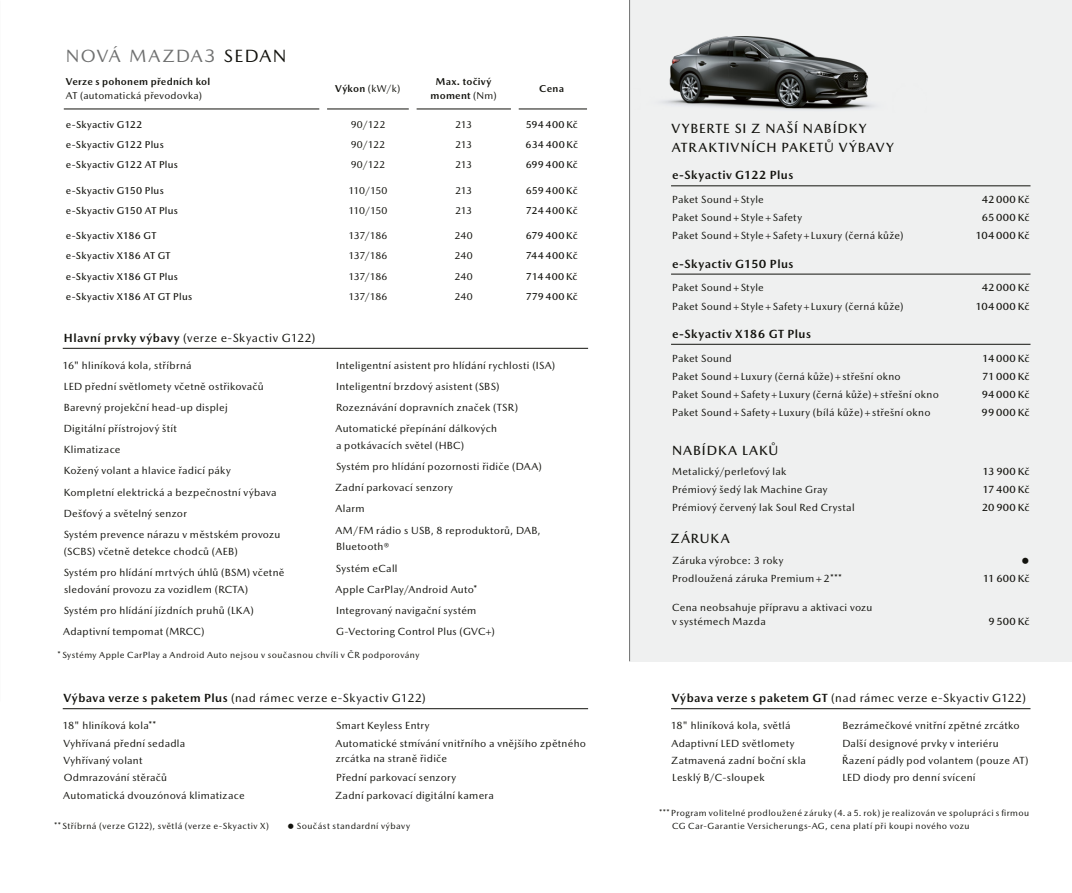
<style>
.page{position:relative;width:1072px;height:893px;background:#fff}
.page>*{position:absolute;margin:0;border:0;box-sizing:border-box;transform-origin:0 0}
.t1{font:18px "Mazda Type";letter-spacing:.075em;color:#6f7070}
.t2{font:500 13.5px/18.8px "Mazda Type";letter-spacing:.07em;color:#12120d}
.t3{font:12px "Mazda Type";letter-spacing:.04em;color:#12120d}
.t4{font:700 12px "Mazda Type";letter-spacing:.035em;color:#12120d}
.t5{font:10.5px/21.1px "Mazda Type";letter-spacing:.025em;color:#12120d}
.t6{font:500 10.5px "Mazda Type";letter-spacing:.02em;color:#12120d}
.t7{font:10.5px "Mazda Bullets";color:#12120d}
.t8{font:500 10.2px "Mazda Type";letter-spacing:.025em;color:#12120d}
.t9{font:10.2px "Mazda Type";letter-spacing:.025em;color:#12120d}
.t10{font:700 10.2px/13.5px "Mazda Type";letter-spacing:.025em;color:#12120d;text-align:center}
.t11{font:9px/13.5px "Mazda Type";letter-spacing:.045em;color:#12120d}
.s1{color:#12120d}
.s2{font-weight:700}
.s3{font-weight:400}
</style>
<div class="page">
<div style="left:629px;top:0;width:442px;height:661px;background:#eff0f0"></div>
<hr style="left:629px;top:0;width:1px;height:661px;background:#6f7070">
<img style="left:630px;top:36px;width:244px;height:77px">
<hr style="left:671px;top:186px;width:359px;height:1px;background:#12120d">
<hr style="left:671px;top:274px;width:359px;height:1px;background:#12120d">
<hr style="left:671px;top:344px;width:359px;height:1px;background:#12120d">
<hr style="left:63px;top:708px;width:525px;height:1px;background:#12120d">
<hr style="left:671px;top:708px;width:359px;height:1px;background:#12120d">
<hr style="left:64px;top:109px;width:255px;height:1px;background:#12120d">
<hr style="left:327px;top:109px;width:82px;height:1px;background:#12120d">
<hr style="left:416px;top:109px;width:95px;height:1px;background:#12120d">
<hr style="left:518px;top:109px;width:69px;height:1px;background:#12120d">
<hr style="left:63px;top:348px;width:525px;height:1px;background:#12120d">
<h1 class="t1" style="left:66px;top:46px;width:222px">NOVÁ MAZDA3 <span class="s1">SEDAN</span></h1>
<p class="t10" style="left:66px;top:75px;width:146px">Verze s pohonem předních kol</p>
<p class="t9" style="left:66px;top:89px;width:138px">AT (automatická převodovka)</p>
<p class="t9" style="left:335px;top:83px;width:67px"><span class="s2">Výkon</span> (kW/k)</p>
<p class="t10" style="left:430px;top:75px;width:68px">Max. točivý moment <span class="s3">(Nm)</span></p>
<p class="t10" style="left:539px;top:82px;width:26px">Cena</p>
<p class="t8" style="left:66px;top:118px;width:78px">e-Skyactiv G122</p>
<p class="t9" style="left:351px;top:118px;width:36px">90/122</p>
<p class="t9" style="left:455px;top:118px;width:18px">213</p>
<p class="t8" style="left:525px;top:118px;width:53px">594 400 Kč</p>
<p class="t8" style="left:66px;top:138px;width:99px">e-Skyactiv G122 Plus</p>
<p class="t9" style="left:351px;top:138px;width:36px">90/122</p>
<p class="t9" style="left:455px;top:138px;width:18px">213</p>
<p class="t8" style="left:525px;top:138px;width:54px">634 400 Kč</p>
<p class="t8" style="left:66px;top:158px;width:113px">e-Skyactiv G122 AT Plus</p>
<p class="t9" style="left:351px;top:159px;width:36px">90/122</p>
<p class="t9" style="left:455px;top:159px;width:18px">213</p>
<p class="t8" style="left:525px;top:158px;width:53px">699 400 Kč</p>
<p class="t8" style="left:66px;top:184px;width:99px">e-Skyactiv G150 Plus</p>
<p class="t9" style="left:348px;top:184px;width:41px">110/150</p>
<p class="t9" style="left:455px;top:184px;width:18px">213</p>
<p class="t8" style="left:525px;top:184px;width:53px">659 400 Kč</p>
<p class="t8" style="left:66px;top:204px;width:114px">e-Skyactiv G150 AT Plus</p>
<p class="t9" style="left:348px;top:204px;width:41px">110/150</p>
<p class="t9" style="left:455px;top:204px;width:18px">213</p>
<p class="t8" style="left:525px;top:204px;width:53px">724 400 Kč</p>
<p class="t8" style="left:66px;top:230px;width:92px">e-Skyactiv X186 GT</p>
<p class="t9" style="left:348px;top:230px;width:40px">137/186</p>
<p class="t9" style="left:454px;top:230px;width:20px">240</p>
<p class="t8" style="left:526px;top:230px;width:53px">679 400 Kč</p>
<p class="t8" style="left:66px;top:250px;width:106px">e-Skyactiv X186 AT GT</p>
<p class="t9" style="left:348px;top:250px;width:40px">137/186</p>
<p class="t9" style="left:454px;top:250px;width:20px">240</p>
<p class="t8" style="left:525px;top:250px;width:53px">744 400 Kč</p>
<p class="t8" style="left:66px;top:270px;width:114px">e-Skyactiv X186 GT Plus</p>
<p class="t9" style="left:348px;top:270px;width:40px">137/186</p>
<p class="t9" style="left:454px;top:270px;width:20px">240</p>
<p class="t8" style="left:526px;top:270px;width:53px">714 400 Kč</p>
<p class="t8" style="left:66px;top:290px;width:128px">e-Skyactiv X186 AT GT Plus</p>
<p class="t9" style="left:348px;top:290px;width:40px">137/186</p>
<p class="t9" style="left:454px;top:290px;width:20px">240</p>
<p class="t8" style="left:525px;top:290px;width:54px">779 400 Kč</p>
<p class="t3" style="left:64px;top:331px;width:253px"><span class="s2">Hlavní prvky výbavy</span> (verze e-Skyactiv G122)</p>
<p class="t5" style="left:63px;top:355px;width:219px">16" hliníková kola, stříbrná<br>LED přední světlomety včetně ostřikovačů Barevný projekční head-up displej<br>Digitální přístrojový štít<br>Klimatizace<br>Kožený volant a hlavice řadicí páky Kompletní elektrická a bezpečnostní výbava Dešťový a světelný senzor<br>Systém prevence nárazu v městském provozu</p>
<p class="t5" style="left:64px;top:540px;width:222px">(SCBS) včetně detekce chodců (AEB)<br>Systém pro hlídání mrtvých úhlů (BSM) včetně</p>
<p class="t5" style="left:63px;top:578px;width:192px">sledování provozu za vozidlem (RCTA)<br>Systém pro hlídání jízdních pruhů (LKA)<br>Adaptivní tempomat (MRCC)</p>
<p class="t5" style="left:335px;top:354px;width:221px">Inteligentní asistent pro hlídání rychlosti (ISA)<br>Inteligentní brzdový asistent (SBS)<br>Rozeznávání dopravních značek (TSR)<br>Automatické přepínání dálkových</p>
<p class="t5" style="left:335px;top:435px;width:208px">a potkávacích světel (HBC)<br>Systém pro hlídání pozornosti řidiče (DAA)<br>Zadní parkovací senzory<br>Alarm<br>AM/FM rádio s USB, 8 reproduktorů, DAB,</p>
<p class="t5" style="left:335px;top:536px;width:161px">Bluetooth®<br>Systém eCall<br>Apple CarPlay/Android Auto*<br>Integrovaný navigační systém<br>G-Vectoring Control Plus (GVC+)</p>
<p class="t11" style="left:57px;top:648px;width:363px">* Systémy Apple CarPlay a Android Auto nejsou v současnou chvíli v ČR podporovány</p>
<p class="t3" style="left:64px;top:691px;width:364px"><span class="s2">Výbava verze s paketem Plus</span> (nad rámec verze e-Skyactiv G122)</p>
<p class="t5" style="left:63px;top:717px;width:184px;line-height:17.4px">18" hliníková kola**<br>Vyhřívaná přední sedadla<br>Vyhřívaný volant<br>Odmrazování stěračů<br>Automatická dvouzónová klimatizace</p>
<p class="t5" style="left:335px;top:716px;width:252px;line-height:18.3px">Smart Keyless Entry<br>Automatické stmívání vnitřního a vnějšího zpětného</p>
<p class="t5" style="left:335px;top:750px;width:160px;line-height:18.3px">zrcátka na straně řidiče<br>Přední parkovací senzory<br>Zadní parkovací digitální kamera</p>
<p class="t11" style="left:54px;top:819px;width:216px">**Stříbrná (verze G122), světlá (verze e-Skyactiv X)</p>
<p class="t11" style="left:287px;top:819px;width:124px">● Součást standardní výbavy</p>
<p class="t2" style="left:671px;top:119px;width:224px">VYBERTE SI Z NAŠÍ NABÍDKY<br>ATRAKTIVNÍCH PAKETŮ VÝBAVY</p>
<p class="t4" style="left:672px;top:168px;width:123px">e-Skyactiv G122 Plus</p>
<p class="t5" style="left:672px;top:189px;width:93px">Paket Sound+Style</p>
<p class="t6" style="left:982px;top:193px;width:49px">42 000 Kč</p>
<p class="t5" style="left:672px;top:207px;width:131px">Paket Sound+Style+Safety</p>
<p class="t6" style="left:981px;top:211px;width:49px">65 000 Kč</p>
<p class="t5" style="left:672px;top:225px;width:233px">Paket Sound+Style+Safety+Luxury (černá kůže)</p>
<p class="t6" style="left:975px;top:230px;width:56px">104 000 Kč</p>
<p class="t4" style="left:672px;top:256px;width:123px">e-Skyactiv G150 Plus</p>
<p class="t5" style="left:672px;top:277px;width:93px">Paket Sound+Style</p>
<p class="t6" style="left:982px;top:282px;width:49px">42 000 Kč</p>
<p class="t5" style="left:672px;top:295px;width:233px">Paket Sound+Style+Safety+Luxury (černá kůže)</p>
<p class="t6" style="left:975px;top:300px;width:56px">104 000 Kč</p>
<p class="t4" style="left:672px;top:326px;width:140px">e-Skyactiv X186 GT Plus</p>
<p class="t5" style="left:672px;top:347px;width:61px">Paket Sound</p>
<p class="t6" style="left:982px;top:352px;width:49px">14 000 Kč</p>
<p class="t5" style="left:672px;top:365px;width:230px">Paket Sound+Luxury (černá kůže)+střešní okno</p>
<p class="t6" style="left:982px;top:370px;width:49px">71 000 Kč</p>
<p class="t5" style="left:672px;top:384px;width:268px">Paket Sound+Safety+Luxury (černá kůže)+střešní okno</p>
<p class="t6" style="left:981px;top:388px;width:49px">94 000 Kč</p>
<p class="t5" style="left:672px;top:402px;width:260px">Paket Sound+Safety+Luxury (bílá kůže)+střešní okno</p>
<p class="t6" style="left:981px;top:406px;width:49px">99 000 Kč</p>
<p class="t2" style="left:672px;top:440px;width:108px">NABÍDKA LAKŮ</p>
<p class="t5" style="left:672px;top:461px;width:116px">Metalický/perleťový lak</p>
<p class="t6" style="left:982px;top:465px;width:48px">13 900 Kč</p>
<p class="t5" style="left:672px;top:479px;width:157px">Prémiový šedý lak Machine Gray</p>
<p class="t6" style="left:982px;top:483px;width:48px">17 400 Kč</p>
<p class="t5" style="left:672px;top:497px;width:184px">Prémiový červený lak Soul Red Crystal</p>
<p class="t6" style="left:981px;top:501px;width:49px">20 900 Kč</p>
<p class="t2" style="left:670px;top:529px;width:61px">ZÁRUKA</p>
<p class="t5" style="left:672px;top:550px;width:113px">Záruka výrobce: 3 roky</p>
<p class="t7" style="left:1021px;top:553px;width:9px">●</p>
<p class="t5" style="left:672px;top:568px;width:171px">Prodloužená záruka Premium +2***</p>
<p class="t6" style="left:982px;top:572px;width:48px">11 600 Kč</p>
<p class="t5" style="left:672px;top:600px;width:202px;line-height:14.2px">Cena neobsahuje přípravu a aktivaci vozu v systémech Mazda</p>
<p class="t6" style="left:988px;top:615px;width:43px">9 500 Kč</p>
<p class="t3" style="left:672px;top:691px;width:356px"><span class="s2">Výbava verze s paketem GT</span> (nad rámec verze e-Skyactiv G122)</p>
<p class="t5" style="left:671px;top:717px;width:137px;line-height:17.4px">18" hliníková kola, světlá<br>Adaptivní LED světlomety<br>Zatmavená zadní boční skla<br>Lesklý B/C-sloupek</p>
<p class="t5" style="left:842px;top:717px;width:188px;line-height:17.4px">Bezrámečkové vnitřní zpětné zrcátko Další designové prvky v interiéru Řazení pádly pod volantem (pouze AT)<br>LED diody pro denní svícení</p>
<p class="t11" style="left:672px;top:806px;width:358px;text-indent:-13px">***Program volitelné prodloužené záruky (4. a 5. rok) je realizován ve spolupráci s firmou<br>CG Car-Garantie Versicherungs-AG, cena platí při koupi nového vozu</p>
</div>
